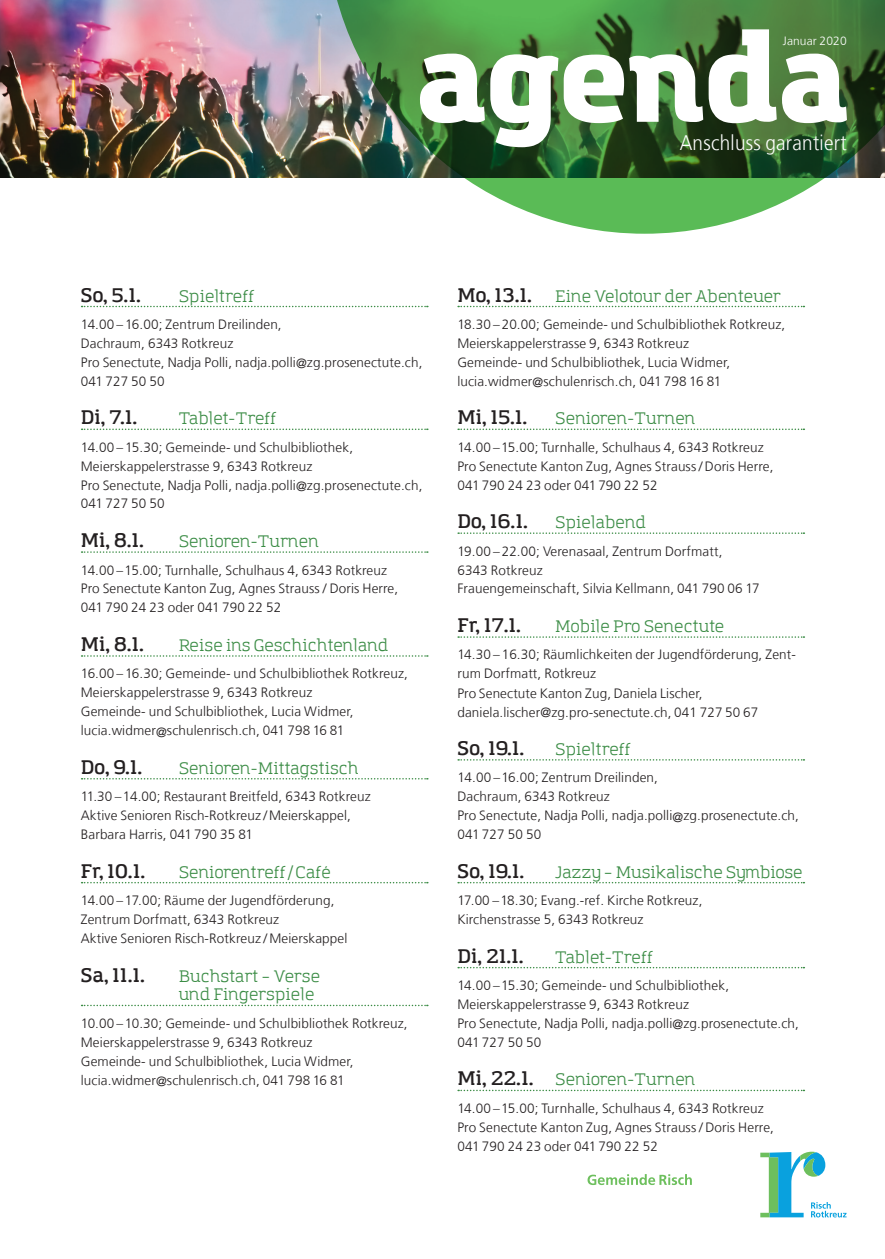
<style>
.page{position:relative;width:885px;height:1259px;background:#fff}
.page>*{position:absolute;margin:0;border:0;box-sizing:border-box;transform-origin:0 0}
.t1{font:900 120px "Amazing Grotesk";color:#fff}
.t2{font:300 21px "Frutiger LT Com";letter-spacing:.015em;color:#fff;scale:.9 1}
.t3{font:600 19.5px "Amazing Grotesk";letter-spacing:.01em;color:#231f20}
.t4{font:16.5px/18.9px "Amazing Grotesk";letter-spacing:.01em;color:#3b8c45}
.t5{font:300 13.5px/18.9px "Frutiger LT Com";letter-spacing:.01em;color:#231f20}
.t6{font:300 12px "Frutiger LT Com";letter-spacing:.01em;color:#fff}
.s1{font-weight:600;font-size:19.5px;color:#231f20}
</style>
<div class="page">
<img style="left:0;top:0;width:325px;height:177px">
<svg style="left:325px;top:0;width:559px;height:234px;background:#5d8a57"></svg>
<svg style="left:760px;top:1151px;width:86px;height:66px"></svg>
<svg style="left:587px;top:1174px;width:104px;height:11px"></svg>
<svg style="left:82px;top:306px;width:346px;height:1px"></svg>
<svg style="left:82px;top:428px;width:346px;height:2px"></svg>
<svg style="left:82px;top:551px;width:346px;height:2px"></svg>
<svg style="left:82px;top:655px;width:346px;height:2px"></svg>
<svg style="left:82px;top:778px;width:346px;height:1px"></svg>
<svg style="left:82px;top:882px;width:346px;height:1px"></svg>
<svg style="left:82px;top:1004px;width:346px;height:2px"></svg>
<svg style="left:458px;top:306px;width:346px;height:1px"></svg>
<svg style="left:458px;top:428px;width:346px;height:2px"></svg>
<svg style="left:458px;top:532px;width:346px;height:2px"></svg>
<svg style="left:458px;top:636px;width:346px;height:2px"></svg>
<svg style="left:458px;top:759px;width:346px;height:1px"></svg>
<svg style="left:458px;top:882px;width:346px;height:1px"></svg>
<svg style="left:458px;top:967px;width:346px;height:1px"></svg>
<svg style="left:458px;top:1089px;width:346px;height:2px"></svg>
<h1 class="t1" style="left:417px;top:3px;width:434px">agenda</h1>
<p class="t6" style="left:782px;top:34px;width:65px">Januar 2020</p>
<h2 class="t2" style="left:679px;top:131px;width:187px">Anschluss garantiert</h2>
<h3 class="t3" style="left:81px;top:283px;width:62px">So, 5.1.</h3>
<p class="t4" style="left:179px;top:287px;width:77px">Spieltreff</p>
<p class="t5" style="left:81px;top:315px;width:343px">14.00 – 16.00; Zentrum Dreilinden,<br>Dachraum, 6343 Rotkreuz<br>Pro Senectute, Nadja Polli, nadja.polli@zg.prosenectute.ch, 041 727 50 50</p>
<h3 class="t3" style="left:81px;top:405px;width:58px">Di, 7.1.</h3>
<p class="t4" style="left:179px;top:409px;width:99px">Tablet-Treff</p>
<p class="t5" style="left:81px;top:438px;width:343px">14.00 – 15.30; Gemeinde- und Schulbibliothek, Meierskappelerstrasse 9, 6343 Rotkreuz<br>Pro Senectute, Nadja Polli, nadja.polli@zg.prosenectute.ch, 041 727 50 50</p>
<h3 class="t3" style="left:81px;top:528px;width:65px">Mi, 8.1.</h3>
<p class="t4" style="left:179px;top:532px;width:141px">Senioren-Turnen</p>
<p class="t5" style="left:81px;top:560px;width:319px">14.00 – 15.00; Turnhalle, Schulhaus 4, 6343 Rotkreuz<br>Pro Senectute Kanton Zug, Agnes Strauss / Doris Herre,<br>041 790 24 23 oder 041 790 22 52</p>
<h3 class="t3" style="left:81px;top:632px;width:65px">Mi, 8.1.</h3>
<p class="t4" style="left:179px;top:636px;width:211px">Reise ins Geschichtenland</p>
<p class="t5" style="left:81px;top:664px;width:328px">16.00 – 16.30; Gemeinde- und Schulbibliothek Rotkreuz, Meierskappelerstrasse 9, 6343 Rotkreuz<br>Gemeinde- und Schulbibliothek, Lucia Widmer, lucia.widmer@schulenrisch.ch, 041 798 16 81</p>
<h3 class="t3" style="left:81px;top:755px;width:63px">Do, 9.1.</h3>
<p class="t4" style="left:179px;top:759px;width:181px">Senioren-Mittagstisch</p>
<p class="t5" style="left:81px;top:787px;width:291px">11.30 – 14.00; Restaurant Breitfeld, 6343 Rotkreuz<br>Aktive Senioren Risch-Rotkreuz /Meierskappel,<br>Barbara Harris, 041 790 35 81</p>
<h3 class="t3" style="left:81px;top:859px;width:66px">Fr, 10.1.</h3>
<p class="t4" style="left:179px;top:863px;width:153px">Seniorentreff/Café</p>
<p class="t5" style="left:81px;top:891px;width:268px">14.00 – 17.00; Räume der Jugendförderung,<br>Zentrum Dorfmatt, 6343 Rotkreuz<br>Aktive Senioren Risch-Rotkreuz / Meierskappel</p>
<h3 class="t3" style="left:81px;top:962px;width:66px">Sa, 11.1.</h3>
<p class="t4" style="left:179px;top:966px;width:143px">Buchstart – Verse und Fingerspiele</p>
<p class="t5" style="left:81px;top:1014px;width:328px">10.00 – 10.30; Gemeinde- und Schulbibliothek Rotkreuz, Meierskappelerstrasse 9, 6343 Rotkreuz<br>Gemeinde- und Schulbibliothek, Lucia Widmer, lucia.widmer@schulenrisch.ch, 041 798 16 81</p>
<p class="t4" style="left:457px;top:287px;width:325px"><span class="s1">Mo, 13.1.</span> Eine Velotour der Abenteuer</p>
<p class="t5" style="left:457px;top:315px;width:329px">18.30 – 20.00; Gemeinde- und Schulbibliothek Rotkreuz, Meierskappelerstrasse 9, 6343 Rotkreuz<br>Gemeinde- und Schulbibliothek, Lucia Widmer, lucia.widmer@schulenrisch.ch, 041 798 16 81</p>
<h3 class="t3" style="left:457px;top:405px;width:72px">Mi, 15.1.</h3>
<p class="t4" style="left:555px;top:409px;width:141px">Senioren-Turnen</p>
<p class="t5" style="left:457px;top:438px;width:317px">14.00 – 15.00; Turnhalle, Schulhaus 4, 6343 Rotkreuz<br>Pro Senectute Kanton Zug, Agnes Strauss / Doris Herre,<br>041 790 24 23 oder 041 790 22 52</p>
<h3 class="t3" style="left:457px;top:509px;width:72px">Do, 16.1.</h3>
<p class="t4" style="left:555px;top:513px;width:92px">Spielabend</p>
<p class="t5" style="left:457px;top:541px;width:304px">19.00 – 22.00; Verenasaal, Zentrum Dorfmatt,<br>6343 Rotkreuz<br>Frauengemeinschaft, Silvia Kellmann, 041 790 06 17</p>
<h3 class="t3" style="left:457px;top:613px;width:65px">Fr, 17.1.</h3>
<p class="t4" style="left:555px;top:617px;width:170px">Mobile Pro Senectute</p>
<p class="t5" style="left:457px;top:645px;width:340px">14.30 – 16.30; Räumlichkeiten der Jugendförderung, Zent&shy;rum Dorfmatt, Rotkreuz<br>Pro Senectute Kanton Zug, Daniela Lischer, daniela.lischer@zg.pro-senectute.ch, 041 727 50 67</p>
<h3 class="t3" style="left:457px;top:736px;width:69px">So, 19.1.</h3>
<p class="t4" style="left:555px;top:740px;width:77px">Spieltreff</p>
<p class="t5" style="left:457px;top:768px;width:343px">14.00 – 16.00; Zentrum Dreilinden,<br>Dachraum, 6343 Rotkreuz<br>Pro Senectute, Nadja Polli, nadja.polli@zg.prosenectute.ch, 041 727 50 50</p>
<h3 class="t3" style="left:457px;top:859px;width:69px">So, 19.1.</h3>
<p class="t4" style="left:555px;top:863px;width:249px">Jazzy – Musikalische Symbiose</p>
<p class="t5" style="left:457px;top:891px;width:246px">17.00 – 18.30; Evang.-ref. Kirche Rotkreuz,<br>Kirchenstrasse 5, 6343 Rotkreuz</p>
<h3 class="t3" style="left:457px;top:943px;width:68px">Di, 21.1.</h3>
<p class="t4" style="left:555px;top:947px;width:99px">Tablet-Treff</p>
<p class="t5" style="left:457px;top:976px;width:343px">14.00 – 15.30; Gemeinde- und Schulbibliothek, Meierskappelerstrasse 9, 6343 Rotkreuz<br>Pro Senectute, Nadja Polli, nadja.polli@zg.prosenectute.ch, 041 727 50 50</p>
<p class="t4" style="left:457px;top:1070px;width:239px"><span class="s1">Mi, 22.1.</span> Senioren-Turnen</p>
<p class="t5" style="left:457px;top:1098px;width:318px">14.00 – 15.00; Turnhalle, Schulhaus 4, 6343 Rotkreuz<br>Pro Senectute Kanton Zug, Agnes Strauss / Doris Herre,<br>041 790 24 23 oder 041 790 22 52</p>
</div>
